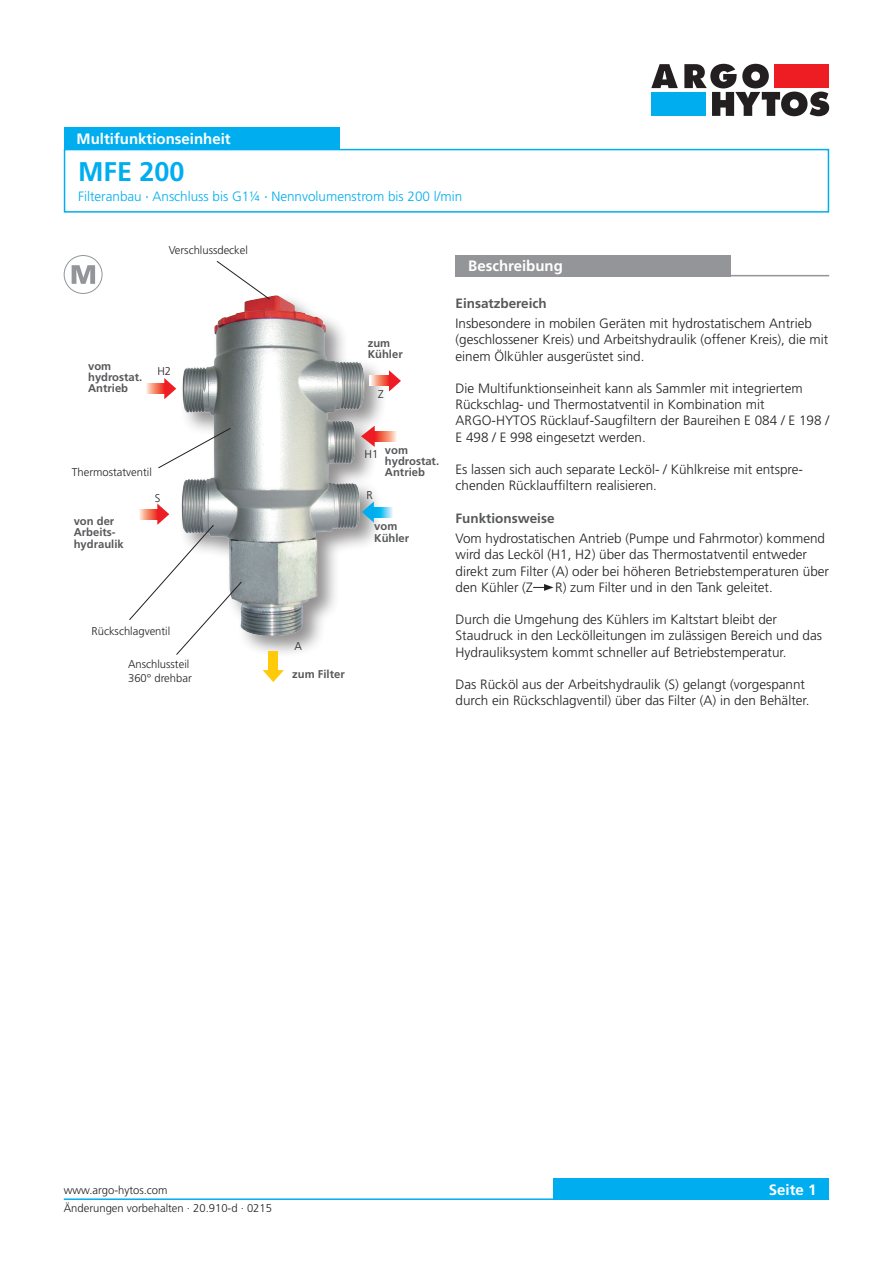
<style>
.page{position:relative;width:893px;height:1263px;background:#fff}
.page>*{position:absolute;margin:0;border:0;box-sizing:border-box;transform-origin:0 0}
._01_Headline_blue{font:700 27px "Frutiger LT";color:#00aeef}
._04_Headline_white{font:700 15px "Frutiger LT";color:#fff}
._06_Copytext{font:300 13.5px/16.2px "Frutiger LT";color:#231f20}
._03_HeadlineCopytext{font:300 13.5px "Frutiger LT";color:#00aeef}
._05_Subline_Copytext{font:700 13.5px "Frutiger LT";color:#57585a}
._08_Legend{font:300 11.25px "Frutiger LT";color:#231f20}
._05_Subline_Copytext-2{font:700 11.25px/11.2px "Frutiger LT";color:#57585a}
.s1{font-weight:400;font-stretch:condensed}
</style>
<div class="page">
<div style="left:553px;top:1179px;width:276px;height:21px;background:#00aeef"></div>
<hr style="left:64px;top:1198px;width:765px;height:2px;background:#00aeef">
<svg style="left:651px;top:64px;width:27px;height:24px"></svg>
<div style="left:651px;top:92px;width:55px;height:24px;background:#00aeef"></div>
<svg style="left:684px;top:64px;width:145px;height:52px"></svg>
<div style="left:64px;top:149px;width:765px;height:64px;border:2px solid #00aeef"></div>
<div style="left:64px;top:128px;width:276px;height:21px;background:#00aeef"></div>
<div style="left:178px;top:292px;width:210px;height:367px;background:#231f20;opacity:.5"></div>
<img style="left:176px;top:292px;width:198px;height:349px">
<svg style="left:370px;top:376px;width:19px;height:10px"></svg>
<svg style="left:389px;top:370px;width:12px;height:22px"></svg>
<svg style="left:375px;top:431px;width:21px;height:10px"></svg>
<svg style="left:361px;top:426px;width:14px;height:21px"></svg>
<svg style="left:374px;top:507px;width:19px;height:10px"></svg>
<svg style="left:362px;top:501px;width:12px;height:22px"></svg>
<div style="left:268px;top:651px;width:10px;height:20px;background:#feca0a"></div>
<svg style="left:263px;top:670px;width:21px;height:12px"></svg>
<svg style="left:129px;top:504px;width:113px;height:152px"></svg>
<svg style="left:158px;top:427px;width:74px;height:42px"></svg>
<svg style="left:146px;top:384px;width:18px;height:10px"></svg>
<svg style="left:164px;top:378px;width:12px;height:21px"></svg>
<svg style="left:216px;top:261px;width:55px;height:39px"></svg>
<div style="left:455px;top:255px;width:276px;height:21px;background:#939598"></div>
<hr style="left:455px;top:275px;width:374px;height:1px;background:#939598">
<svg style="left:533px;top:584px;width:21px;height:7px"></svg>
<div style="left:64px;top:255px;width:38px;height:39px;border:1px solid #939598;border-radius:50%"></div>
<svg style="left:72px;top:265px;width:23px;height:19px"></svg>
<p class="_04_Headline_white" style="left:77px;top:130px;width:156px">Multifunktionseinheit</p>
<p class="_01_Headline_blue" style="left:78px;top:155px;width:108px">MFE 200</p>
<p class="_03_HeadlineCopytext" style="left:78px;top:189px;width:386px">Filteranbau <span class="s1">·</span> Anschluss bis G1¼ <span class="s1">·</span> Nennvolumenstrom bis 200 l/min</p>
<p class="_08_Legend" style="left:169px;top:244px;width:81px">Verschlussdeckel</p>
<p class="_05_Subline_Copytext-2" style="left:88px;top:360px;width:56px">vom hydrostat.<br>Antrieb</p>
<p class="_08_Legend" style="left:157px;top:364px;width:15px">H2</p>
<p class="_08_Legend" style="left:72px;top:466px;width:81px">Thermostatventil</p>
<p class="_05_Subline_Copytext-2" style="left:74px;top:516px;width:52px">von der<br>Arbeits&shy;hydraulik</p>
<p class="_08_Legend" style="left:155px;top:491px;width:7px">S</p>
<p class="_08_Legend" style="left:92px;top:625px;width:80px">Rückschlagventil</p>
<p class="_08_Legend" style="left:128px;top:658px;width:63px">Anschlussteil</p>
<p class="_08_Legend" style="left:128px;top:672px;width:65px">360° drehbar</p>
<p class="_08_Legend" style="left:294px;top:639px;width:9px">A</p>
<p class="_05_Subline_Copytext-2" style="left:292px;top:668px;width:54px">zum Filter</p>
<p class="_05_Subline_Copytext-2" style="left:368px;top:337px;width:37px">zum<br>Kühler</p>
<p class="_08_Legend" style="left:378px;top:388px;width:7px">Z</p>
<p class="_08_Legend" style="left:365px;top:448px;width:15px">H1</p>
<p class="_05_Subline_Copytext-2" style="left:385px;top:444px;width:56px">vom hydrostat.<br>Antrieb</p>
<p class="_08_Legend" style="left:367px;top:489px;width:8px">R</p>
<p class="_05_Subline_Copytext-2" style="left:374px;top:521px;width:37px">vom<br>Kühler</p>
<p class="_04_Headline_white" style="left:468px;top:257px;width:96px">Beschreibung</p>
<p class="_05_Subline_Copytext" style="left:455px;top:295px;width:93px">Einsatzbereich</p>
<p class="_06_Copytext" style="left:455px;top:316px;width:374px">Insbesondere in mobilen Geräten mit hydrostatischem Antrieb (geschlossener Kreis) und Arbeitshydraulik (offener Kreis), die mit einem Ölkühler ausgerüstet sind.</p>
<p class="_06_Copytext" style="left:455px;top:380px;width:349px">Die Multifunktionseinheit kann als Sammler mit integriertem<br>Rückschlag- und Thermostatventil in Kombination mit</p>
<p class="_06_Copytext" style="left:455px;top:413px;width:375px">ARGO-HYTOS Rücklauf-Saugfiltern der Baureihen E 084 / E 198 /<br>E 498 / E 998 eingesetzt werden.</p>
<p class="_06_Copytext" style="left:455px;top:461px;width:349px">Es lassen sich auch separate Lecköl- / Kühlkreise mit entspre&shy;chenden Rücklauffiltern realisieren.</p>
<p class="_05_Subline_Copytext" style="left:455px;top:510px;width:101px">Funktionsweise</p>
<p class="_06_Copytext" style="left:455px;top:531px;width:375px">Vom hydrostatischen Antrieb (Pumpe und Fahrmotor) kommend wird das Lecköl (H1, H2) über das Thermostatventil entweder direkt zum Filter (A) oder bei höheren Betriebstemperaturen über den Kühler (Z</p>
<p class="_06_Copytext" style="left:555px;top:579px;width:219px">R) zum Filter und in den Tank geleitet.</p>
<p class="_06_Copytext" style="left:455px;top:612px;width:368px">Durch die Umgehung des Kühlers im Kaltstart bleibt der<br>Staudruck in den Leckölleitungen im zulässigen Bereich und das<br>Hydrauliksystem kommt schneller auf Betriebstemperatur.</p>
<p class="_06_Copytext" style="left:455px;top:676px;width:356px">Das Rücköl aus der Arbeitshydraulik (S) gelangt (vorgespannt durch ein Rückschlagventil) über das Filter (A) in den Behälter.</p>
<p class="_08_Legend" style="left:64px;top:1184px;width:105px">www.argo-hytos.com</p>
<p class="_04_Headline_white" style="left:769px;top:1181px;width:49px">Seite 1</p>
<p class="_08_Legend" style="left:64px;top:1202px;width:210px">Änderungen vorbehalten · 20.910-d · 0215</p>
</div>
